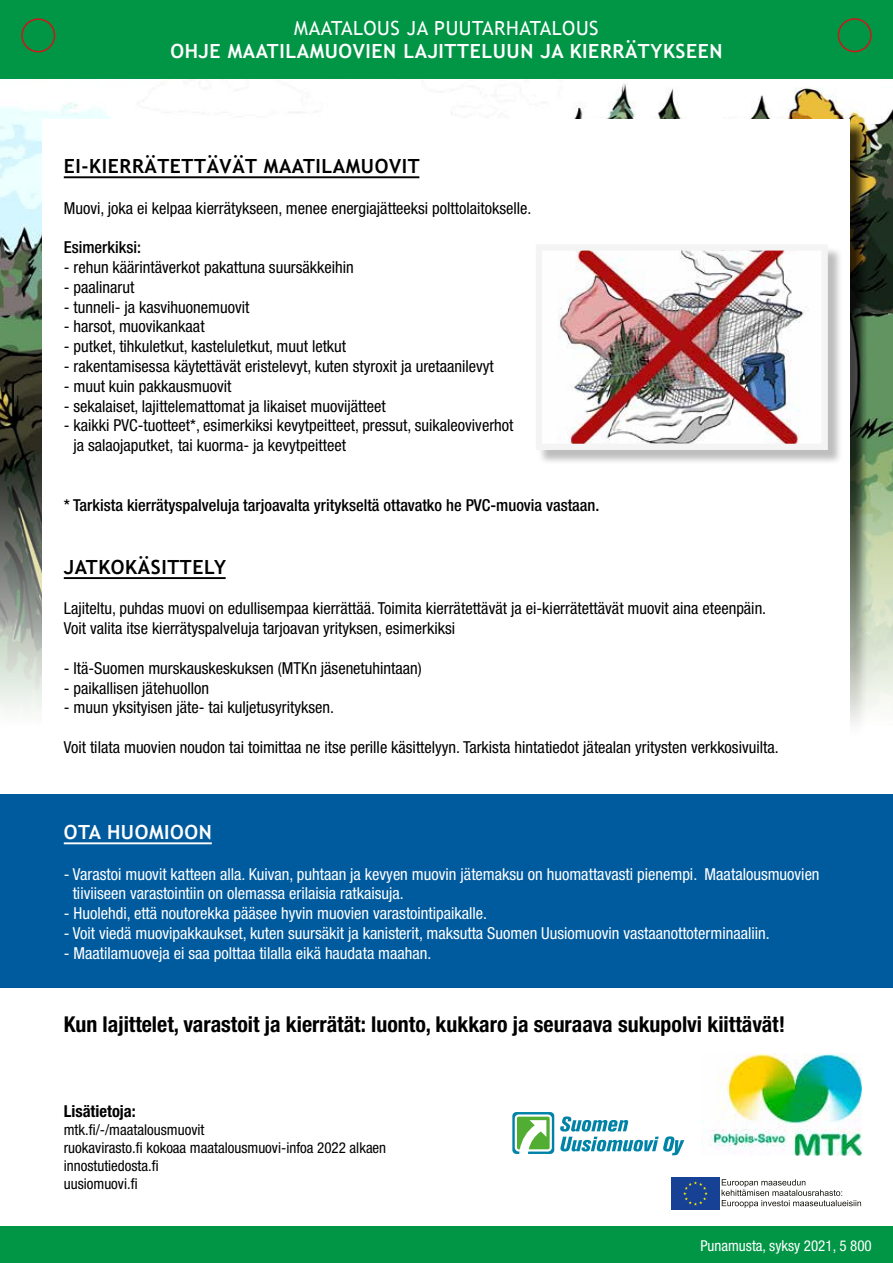
<style>
.page{position:relative;width:893px;height:1263px;background:#fff}
.page>*{position:absolute;margin:0;border:0;box-sizing:border-box;transform-origin:0 0}
.t1{font:700 condensed 21.9px "Helvetica Neue LT Std";color:#000}
.t2{font:700 19.5px "Trebuchet MS";letter-spacing:.03em;color:#fff}
.t3{font:700 19.5px "Trebuchet MS";letter-spacing:.03em;color:#000}
.t4{font:19.5px "Trebuchet MS";letter-spacing:.03em;color:#fff}
.t5{font:condensed 16.5px/19.8px "Helvetica Neue LT Std";color:#000}
.t6{font:condensed 16.5px/19.8px "Helvetica Neue LT Std";color:#fff}
.t7{font:500 condensed 16.5px "Helvetica Neue LT Std";color:#000}
.t8{font:700 condensed 16.5px "Helvetica Neue LT Std";color:#000}
.t9{font:condensed 15px/18px "Helvetica Neue LT Std";color:#000}
.t10{font:condensed 15px "Helvetica Neue LT Std";color:#fff}
</style>
<div class="page">
<img style="left:0;top:84px;width:893px;height:628px">
<div style="left:45px;top:121px;width:824px;height:740px;background:#000;opacity:.75"></div>
<div style="left:0;top:0;width:893px;height:79px;background:#009646"></div>
<div style="left:43px;top:119px;width:807px;height:1131px;background:#fff"></div>
<hr style="left:64px;top:176px;width:355px;height:2px;background:#000">
<hr style="left:64px;top:577px;width:162px;height:2px;background:#000">
<div style="left:0;top:794px;width:893px;height:194px;background:#005b9e"></div>
<hr style="left:64px;top:842px;width:148px;height:2px;background:#fff">
<div style="left:0;top:1227px;width:893px;height:36px;background:#009646"></div>
<div style="left:538px;top:246px;width:305px;height:219px;background:#000;opacity:.26"></div>
<img style="left:543px;top:251px;width:278px;height:192px">
<div style="left:536px;top:244px;width:292px;height:206px;border:6px solid #f4f4f4"></div>
<img style="left:702px;top:1053px;width:159px;height:102px">
<svg style="left:560px;top:1116px;width:124px;height:39px"></svg>
<svg style="left:512px;top:1112px;width:42px;height:42px"></svg>
<div style="left:671px;top:1177px;width:49px;height:33px;background:#164194"></div>
<svg style="left:683px;top:1181px;width:25px;height:24px"></svg>
<img style="left:722px;top:1179px;width:83px;height:6px">
<img style="left:722px;top:1189px;width:118px;height:7px">
<img style="left:722px;top:1200px;width:131px;height:6px">
<svg style="left:854px;top:1200px;width:7px;height:6px"></svg>
<div style="left:21px;top:18px;width:34px;height:34px;border:2px solid #cd1719;border-radius:50%"></div>
<div style="left:838px;top:18px;width:34px;height:34px;border:2px solid #cd1719;border-radius:50%"></div>
<p class="t4" style="left:294px;top:16px;width:306px">MAATALOUS JA PUUTARHATALOUS</p>
<p class="t2" style="left:170px;top:39px;width:554px">OHJE MAATILAMUOVIEN LAJITTELUUN JA KIERRÄTYKSEEN</p>
<p class="t3" style="left:64px;top:154px;width:357px">EI-KIERRÄTETTÄVÄT MAATILAMUOVIT</p>
<p class="t5" style="left:64px;top:198px;width:469px">Muovi, joka ei kelpaa kierrätykseen, menee energiajätteeksi polttolaitokselle.</p>
<p class="t7" style="left:64px;top:237px;width:79px">Esimerkiksi:</p>
<p class="t5" style="left:64px;top:257px;width:292px">- rehun käärintäverkot pakattuna suursäkkeihin</p>
<p class="t5" style="left:64px;top:277px;width:72px">- paalinarut</p>
<p class="t5" style="left:64px;top:297px;width:187px">- tunneli- ja kasvihuonemuovit</p>
<p class="t5" style="left:64px;top:316px;width:142px">- harsot, muovikankaat</p>
<p class="t5" style="left:64px;top:336px;width:284px">- putket, tihkuletkut, kasteluletkut, muut letkut</p>
<p class="t5" style="left:64px;top:356px;width:432px">- rakentamisessa käytettävät eristelevyt, kuten styroxit ja uretaanilevyt</p>
<p class="t5" style="left:64px;top:376px;width:169px">- muut kuin pakkausmuovit</p>
<p class="t5" style="left:64px;top:396px;width:323px">- sekalaiset, lajittelemattomat ja likaiset muovijätteet</p>
<p class="t5" style="left:73px;top:415px;width:442px;text-indent:-10px">- kaikki PVC-tuotteet*, esimerkiksi kevytpeitteet, pressut, suikaleoviverhot ja salaojaputket, tai kuorma- ja kevytpeitteet</p>
<p class="t7" style="left:64px;top:495px;width:537px">* Tarkista kierrätyspalveluja tarjoavalta yritykseltä ottavatko he PVC-muovia vastaan.</p>
<p class="t3" style="left:64px;top:554px;width:164px">JATKOKÄSITTELY</p>
<p class="t5" style="left:64px;top:598px;width:704px">Lajiteltu, puhdas muovi on edullisempaa kierrättää. Toimita kierrätettävät ja ei-kierrätettävät muovit aina eteenpäin.<br>Voit valita itse kierrätyspalveluja tarjoavan yrityksen, esimerkiksi</p>
<p class="t5" style="left:64px;top:658px;width:359px">- Itä-Suomen murskauskeskuksen (MTKn jäsenetuhintaan)</p>
<p class="t5" style="left:64px;top:678px;width:147px">- paikallisen jätehuollon</p>
<p class="t5" style="left:64px;top:697px;width:272px">- muun yksityisen jäte- tai kuljetusyrityksen.</p>
<p class="t5" style="left:64px;top:737px;width:716px">Voit tilata muovien noudon tai toimittaa ne itse perille käsittelyyn. Tarkista hintatiedot jätealan yritysten verkkosivuilta.</p>
<p class="t2" style="left:64px;top:820px;width:150px">OTA HUOMIOON</p>
<p class="t6" style="left:73px;top:864px;width:748px;text-indent:-9px">- Varastoi muovit katteen alla. Kuivan, puhtaan ja kevyen muovin jätemaksu on huomattavasti pienempi. Maatalousmuovien tiiviiseen varastointiin on olemassa erilaisia ratkaisuja.</p>
<p class="t6" style="left:64px;top:903px;width:425px">- Huolehdi, että noutorekka pääsee hyvin muovien varastointipaikalle.</p>
<p class="t6" style="left:64px;top:923px;width:707px">- Voit viedä muovipakkaukset, kuten suursäkit ja kanisterit, maksutta Suomen Uusiomuovin vastaanottoterminaaliin.</p>
<p class="t6" style="left:64px;top:943px;width:369px">- Maatilamuoveja ei saa polttaa tilalla eikä haudata maahan.</p>
<h1 class="t1" style="left:64px;top:1010px;width:723px">Kun lajittelet, varastoit ja kierrätät: luonto, kukkaro ja seuraava sukupolvi kiittävät!</h1>
<p class="t8" style="left:64px;top:1101px;width:74px">Lisätietoja:</p>
<p class="t9" style="left:64px;top:1120px;width:324px">mtk.fi/-/maatalousmuovit<br>ruokavirasto.fi kokoaa maatalousmuovi-infoa 2022 alkaen innostutiedosta.fi<br>uusiomuovi.fi</p>
<p class="t10" style="left:700px;top:1237px;width:173px">Punamusta, syksy 2021, 5 800</p>
</div>
